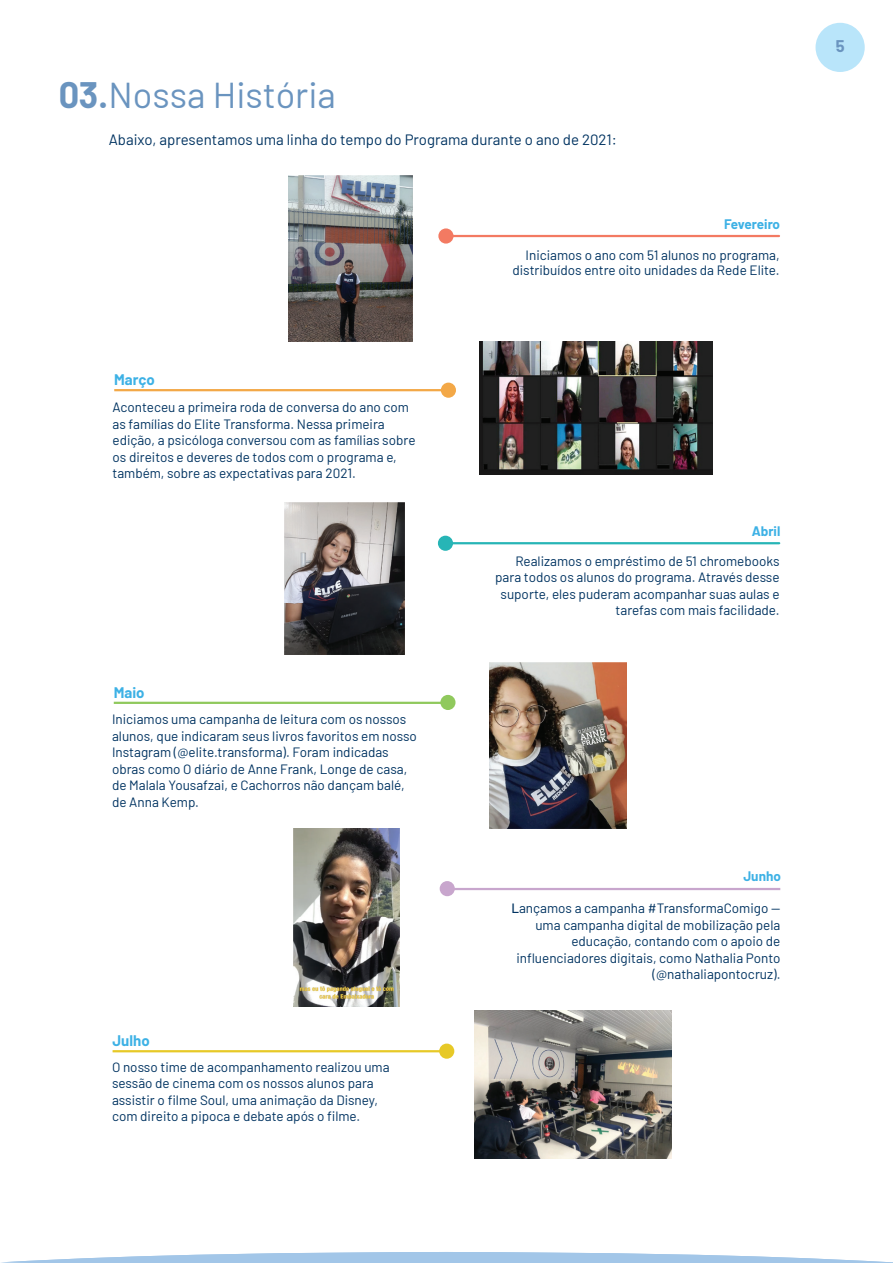
<style>
.page{position:relative;width:893px;height:1263px;background:#fff}
.page>*{position:absolute;margin:0;border:0;box-sizing:border-box;transform-origin:0 0}
.t1{font:36px "Barlow";color:#6a94bf}
.t2{font:700 16.5px "Barlow";color:#6a94bf}
.t3{font:15px "Barlow";color:#003361}
.t4{font:700 15px "Barlow";color:#3db1e5}
.t5{font:13.5px/16.5px "Barlow";color:#003361;text-align:right}
.t6{font:700 13.5px "Barlow";color:#3db1e5}
.s1{font-weight:700}
.s2{font-weight:500}
</style>
<div class="page">
<svg style="left:1px;top:1252px;width:892px;height:11px"></svg>
<img style="left:288px;top:175px;width:125px;height:166px">
<div style="left:438px;top:228px;width:15px;height:16px;background:#f37a62;border-radius:50%"></div>
<hr style="left:446px;top:235px;width:333px;height:2px;background:#f37a62">
<img style="left:294px;top:828px;width:105px;height:179px">
<div style="left:440px;top:881px;width:15px;height:15px;background:#c8a6cd;border-radius:50%"></div>
<hr style="left:447px;top:888px;width:333px;height:2px;background:#c8a6cd">
<div style="left:441px;top:383px;width:15px;height:15px;background:#f3a847;border-radius:50%"></div>
<hr style="left:114px;top:389px;width:333px;height:2px;background:#f3a847">
<img style="left:480px;top:341px;width:232px;height:134px">
<div style="left:438px;top:536px;width:15px;height:15px;background:#27b5b6;border-radius:50%"></div>
<hr style="left:446px;top:542px;width:333px;height:2px;background:#27b5b6">
<img style="left:284px;top:502px;width:121px;height:152px">
<div style="left:440px;top:695px;width:15px;height:15px;background:#90c95d;border-radius:50%"></div>
<hr style="left:114px;top:702px;width:333px;height:2px;background:#90c95d">
<img style="left:489px;top:663px;width:138px;height:165px">
<div style="left:439px;top:1043px;width:15px;height:16px;background:#e7c927;border-radius:50%"></div>
<hr style="left:113px;top:1050px;width:333px;height:2px;background:#e7c927">
<img style="left:475px;top:1010px;width:197px;height:148px">
<div style="left:815px;top:23px;width:50px;height:49px;background:#b9e5fa;border-radius:50%"></div>
<h1 class="t1" style="left:59px;top:69px;width:279px"><span class="s1">03.</span>Nossa História</h1>
<p class="t3" style="left:109px;top:129px;width:509px">Abaixo, apresentamos uma linha do tempo do Programa durante o ano de 2021:</p>
<p class="t6" style="left:724px;top:214px;width:58px">Fevereiro</p>
<p class="t4" style="left:114px;top:368px;width:42px">Março</p>
<p class="t5" style="left:112px;top:398px;width:305px;text-align:left">Aconteceu a primeira roda de conversa do ano com as famílias do Elite Transforma. Nessa primeira edição, a psicóloga conversou com as famílias sobre os direitos e deveres de todos com o programa e, também, sobre as expectativas para 2021.</p>
<p class="t4" style="left:114px;top:681px;width:32px">Maio</p>
<p class="t5" style="left:112px;top:710px;width:306px;text-align:left">Iniciamos uma campanha de leitura com os nossos alunos, que indicaram seus livros favoritos em nosso Instagram (@elite.transforma). Foram indicadas obras como O diário de Anne Frank, Longe de casa, de Malala Yousafzai, e Cachorros não dançam balé, de Anna Kemp.</p>
<p class="t4" style="left:113px;top:1029px;width:39px">Julho</p>
<p class="t5" style="left:112px;top:1057px;width:279px;text-align:left">O nosso time de acompanhamento realizou uma sessão de cinema com os nossos alunos para assistir o filme Soul, uma animação da Disney, com direito a pipoca e debate após o filme.</p>
<p class="t5" style="left:512px;top:246px;width:269px;line-height:15px">Iniciamos o ano com 51 alunos no programa, distribuídos entre oito unidades da Rede Elite.</p>
<p class="t6" style="left:752px;top:522px;width:30px">Abril</p>
<p class="t5" style="left:495px;top:551px;width:286px">Realizamos o empréstimo de 51 chromebooks para todos os alunos do programa. Através desse suporte, eles puderam acompanhar suas aulas e tarefas com mais facilidade.</p>
<p class="t6" style="left:743px;top:866px;width:39px">Junho</p>
<p class="t5" style="left:511px;top:899px;width:271px"><span class="s2">L</span>ançamos a campanha #TransformaComigo — uma campanha digital de mobilização pela educação, contando com o apoio de influenciadores digitais, como Nathalia Ponto (@nathaliapontocruz).</p>
<p class="t2" style="left:836px;top:34px;width:10px">5</p>
</div>
